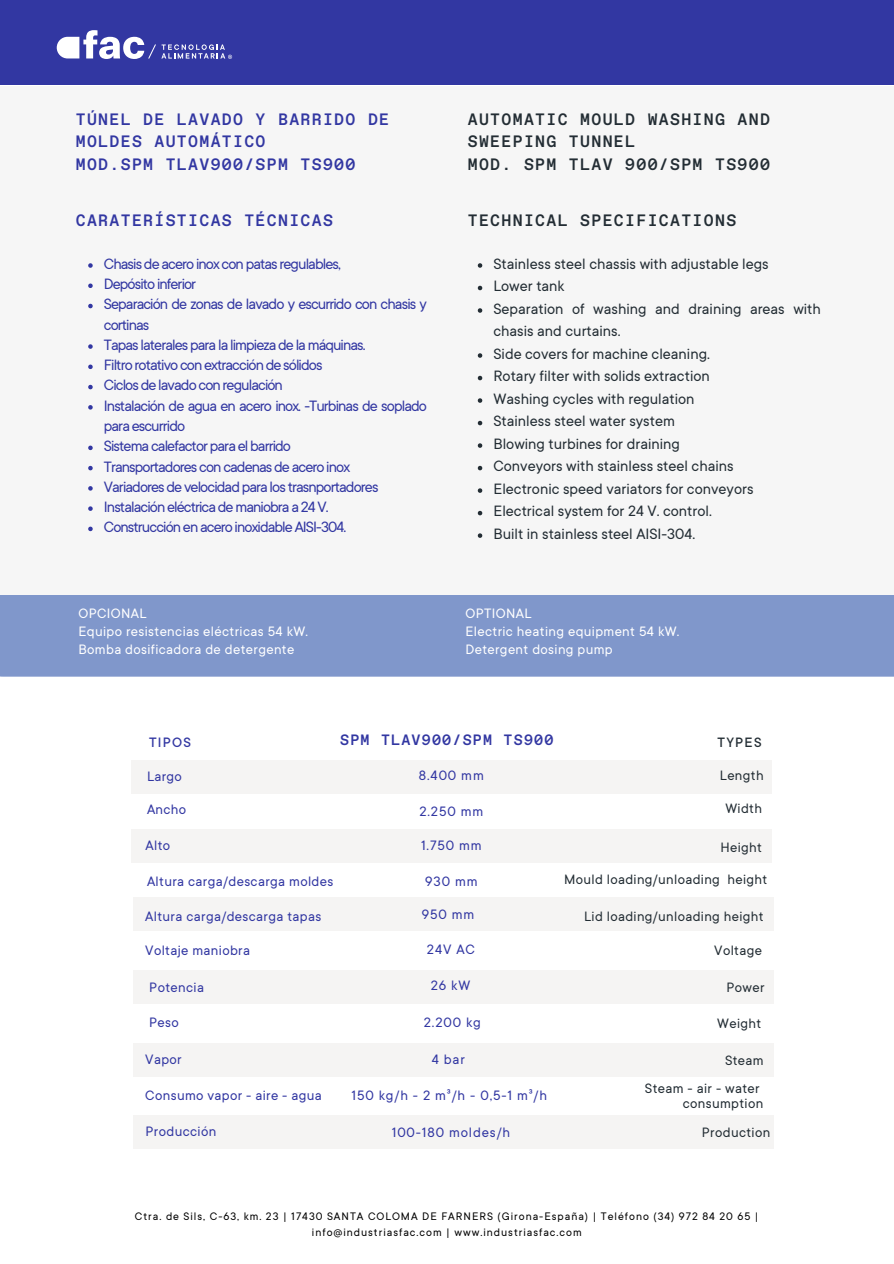
<style>
.page{position:relative;width:894px;height:1264px;background:#fff}
.page>*{position:absolute;margin:0;border:0;box-sizing:border-box;transform-origin:0 0}
.t1{font:16.5px/20.2px "TT Commons";letter-spacing:-.055em;color:#3237a2}
.t2{font:16.5px/22.5px "TT Commons";color:#232d34}
.t3{font:500 16.5px/22.5px "Favorit Mono";letter-spacing:.08em;color:#3237a2}
.t4{font:500 16.5px/22.5px "Favorit Mono";letter-spacing:.08em;color:#232d34}
.t5{font:15px "TT Commons";letter-spacing:.025em;color:#3237a2}
.t6{font:15px/14.7px "TT Commons";letter-spacing:.025em;color:#232d34;text-align:right}
.t7{font:15px/18px "TT Commons";letter-spacing:.025em;color:#fff}
.t8{font:500 15px "Favorit Mono";letter-spacing:.08em;color:#3237a2}
.t9{font:15px "TT Commons";letter-spacing:.06em;color:#3237a2}
.t10{font:500 15px "TT Commons";letter-spacing:.08em;color:#3237a2}
.t11{font:500 15px "TT Commons";letter-spacing:.08em;color:#232d34}
.t12{font:12px/16px "TT Commons";letter-spacing:.08em;color:#000;text-align:center}
</style>
<div class="page">
<div style="left:0;top:0;width:893px;height:85px;background:#3237a2"></div>
<div style="left:0;top:86px;width:893px;height:546px;background:#f6f6f6"></div>
<div style="left:0;top:595px;width:893px;height:81px;background:#8097cb"></div>
<div style="left:131px;top:760px;width:640px;height:34px;background:#f5f4f3"></div>
<div style="left:131px;top:829px;width:640px;height:34px;background:#f5f4f3"></div>
<div style="left:133px;top:896px;width:640px;height:34px;background:#f5f4f3"></div>
<svg style="left:57px;top:30px;width:175px;height:29px"></svg>
<div style="left:133px;top:969px;width:640px;height:34px;background:#f5f4f3"></div>
<svg style="left:477px;top:263px;width:5px;height:5px"></svg>
<svg style="left:477px;top:286px;width:5px;height:4px"></svg>
<svg style="left:477px;top:308px;width:5px;height:5px"></svg>
<svg style="left:477px;top:353px;width:5px;height:5px"></svg>
<svg style="left:477px;top:376px;width:5px;height:4px"></svg>
<svg style="left:477px;top:398px;width:5px;height:5px"></svg>
<svg style="left:477px;top:421px;width:5px;height:4px"></svg>
<svg style="left:477px;top:443px;width:5px;height:5px"></svg>
<svg style="left:477px;top:466px;width:5px;height:4px"></svg>
<svg style="left:477px;top:488px;width:5px;height:5px"></svg>
<svg style="left:477px;top:511px;width:5px;height:4px"></svg>
<svg style="left:477px;top:533px;width:5px;height:5px"></svg>
<svg style="left:88px;top:263px;width:5px;height:5px"></svg>
<svg style="left:88px;top:283px;width:5px;height:5px"></svg>
<svg style="left:88px;top:304px;width:5px;height:4px"></svg>
<svg style="left:88px;top:344px;width:5px;height:5px"></svg>
<svg style="left:88px;top:364px;width:5px;height:5px"></svg>
<svg style="left:88px;top:385px;width:5px;height:4px"></svg>
<svg style="left:88px;top:405px;width:5px;height:4px"></svg>
<svg style="left:88px;top:445px;width:5px;height:5px"></svg>
<svg style="left:88px;top:466px;width:5px;height:4px"></svg>
<svg style="left:88px;top:486px;width:5px;height:4px"></svg>
<svg style="left:88px;top:506px;width:5px;height:5px"></svg>
<svg style="left:88px;top:526px;width:5px;height:5px"></svg>
<div style="left:133px;top:1043px;width:640px;height:34px;background:#f5f4f3"></div>
<div style="left:133px;top:1115px;width:640px;height:34px;background:#f5f4f3"></div>
<p class="t3" style="left:76px;top:108px;width:315px">TÚNEL DE LAVADO Y BARRIDO DE<br>MOLDES AUTOMÁTICO<br>MOD.SPM TLAV900/SPM TS900</p>
<p class="t3" style="left:76px;top:209px;width:258px">CARATERÍSTICAS TÉCNICAS</p>
<h3 class="t1" style="left:104px;top:254px;width:238px">Chasis de acero inox con patas regulables,</h3>
<h3 class="t1" style="left:104px;top:274px;width:94px">Depósito inferior</h3>
<h3 class="t1" style="left:104px;top:294px;width:324px">Separación de zonas de lavado y escurrido con chasis y cortinas</h3>
<h3 class="t1" style="left:104px;top:335px;width:263px">Tapas laterales para la limpieza de la máquinas.</h3>
<h3 class="t1" style="left:104px;top:355px;width:220px">Filtro rotativo con extracción de sólidos</h3>
<h3 class="t1" style="left:104px;top:375px;width:180px">Ciclos de lavado con regulación</h3>
<h3 class="t1" style="left:104px;top:396px;width:324px">Instalación de agua en acero inox. -Turbinas de soplado para escurrido</h3>
<h3 class="t1" style="left:104px;top:436px;width:189px">Sistema calefactor para el barrido</h3>
<h3 class="t1" style="left:104px;top:456px;width:248px">Transportadores con cadenas de acero inox</h3>
<h3 class="t1" style="left:104px;top:477px;width:276px">Variadores de velocidad para los trasnportadores</h3>
<h3 class="t1" style="left:104px;top:497px;width:226px">Instalación eléctrica de maniobra a 24 V.</h3>
<h3 class="t1" style="left:104px;top:517px;width:244px">Construcción en acero inoxidable AISI-304.</h3>
<h3 class="t7" style="left:78px;top:605px;width:231px">OPCIONAL<br>Equipo resistencias eléctricas 54 kW.<br>Bomba dosificadora de detergente</h3>
<p class="t4" style="left:467px;top:108px;width:303px">AUTOMATIC MOULD WASHING AND<br>SWEEPING TUNNEL<br>MOD. SPM TLAV 900/SPM TS900</p>
<p class="t4" style="left:467px;top:209px;width:270px">TECHNICAL SPECIFICATIONS</p>
<p class="t2" style="left:493px;top:253px;width:277px">Stainless steel chassis with adjustable legs</p>
<h1 class="t2" style="left:493px;top:275px;width:73px">Lower tank</h1>
<h1 class="t2" style="left:493px;top:298px;width:329px">Separation of washing and draining areas with chasis and curtains.</h1>
<h1 class="t2" style="left:493px;top:343px;width:218px">Side covers for machine cleaning.</h1>
<p class="t2" style="left:493px;top:365px;width:218px">Rotary filter with solids extraction</p>
<p class="t2" style="left:493px;top:388px;width:202px">Washing cycles with regulation</p>
<p class="t2" style="left:493px;top:410px;width:183px">Stainless steel water system</p>
<p class="t2" style="left:493px;top:433px;width:188px">Blowing turbines for draining</p>
<p class="t2" style="left:493px;top:455px;width:242px">Conveyors with stainless steel chains</p>
<p class="t2" style="left:493px;top:478px;width:261px">Electronic speed variators for conveyors</p>
<p class="t2" style="left:493px;top:500px;width:220px">Electrical system for 24 V. control.</p>
<p class="t2" style="left:493px;top:523px;width:203px">Built in stainless steel AISI-304.</p>
<h3 class="t7" style="left:465px;top:605px;width:215px">OPTIONAL<br>Electric heating equipment 54 kW.<br>Detergent dosing pump</h3>
<p class="t10" style="left:149px;top:735px;width:43px">TIPOS</p>
<p class="t8" style="left:340px;top:731px;width:215px">SPM TLAV900/SPM TS900</p>
<p class="t11" style="left:717px;top:735px;width:45px">TYPES</p>
<p class="t5" style="left:147px;top:769px;width:36px">Largo</p>
<p class="t5" style="left:419px;top:768px;width:66px">8.400 mm</p>
<p class="t6" style="left:719px;top:768px;width:45px">Length</p>
<p class="t5" style="left:147px;top:802px;width:41px">Ancho</p>
<p class="t5" style="left:419px;top:804px;width:65px">2.250 mm</p>
<p class="t6" style="left:725px;top:801px;width:38px">Width</p>
<p class="t5" style="left:145px;top:838px;width:26px">Alto</p>
<p class="t6" style="left:720px;top:840px;width:43px">Height</p>
<p class="t5" style="left:421px;top:838px;width:62px">1.750 mm</p>
<h1 class="t5" style="left:147px;top:874px;width:188px">Altura carga/descarga moldes</h1>
<h1 class="t5" style="left:425px;top:874px;width:54px">930 mm</h1>
<h3 class="t6" style="left:564px;top:872px;width:205px">Mould loading/unloading height</h3>
<h3 class="t5" style="left:145px;top:909px;width:177px">Altura carga/descarga tapas</h3>
<h1 class="t5" style="left:422px;top:907px;width:54px">950 mm</h1>
<h3 class="t6" style="left:584px;top:909px;width:181px">Lid loading/unloading height</h3>
<h3 class="t5" style="left:145px;top:942px;width:106px">Voltaje maniobra</h3>
<h3 class="t5" style="left:427px;top:941px;width:50px">24V AC</h3>
<h3 class="t6" style="left:714px;top:943px;width:49px">Voltage</h3>
<h3 class="t5" style="left:149px;top:979px;width:56px">Potencia</h3>
<h2 class="t5" style="left:423px;top:1014px;width:58px">2.200 kg</h2>
<h3 class="t5" style="left:430px;top:978px;width:41px">26 kW</h3>
<h3 class="t6" style="left:726px;top:980px;width:40px">Power</h3>
<h3 class="t5" style="left:149px;top:1014px;width:31px">Peso</h3>
<h3 class="t6" style="left:717px;top:1016px;width:45px">Weight</h3>
<h3 class="t5" style="left:145px;top:1052px;width:38px">Vapor</h3>
<h3 class="t5" style="left:431px;top:1052px;width:35px">4 bar</h3>
<h3 class="t5" style="left:145px;top:1088px;width:178px">Consumo vapor - aire - agua</h3>
<h3 class="t5" style="left:351px;top:1088px;width:197px">150 kg/h - 2 m³/h - 0,5-1 m³/h</h3>
<h3 class="t5" style="left:145px;top:1124px;width:72px">Producción</h3>
<h3 class="t9" style="left:392px;top:1125px;width:120px">100-180 moldes/h</h3>
<h3 class="t6" style="left:724px;top:1053px;width:40px">Steam</h3>
<h3 class="t6" style="left:644px;top:1081px;width:120px">Steam - air - water consumption</h3>
<h3 class="t6" style="left:701px;top:1125px;width:70px">Production</h3>
<h1 class="t12" style="left:135px;top:1208px;width:625px">Ctra. de Sils, C-63, km. 23 | 17430 SANTA COLOMA DE FARNERS (Girona-España) | Teléfono (34) 972 84 20 65 | info@industriasfac.com | www.industriasfac.com</h1>
</div>
